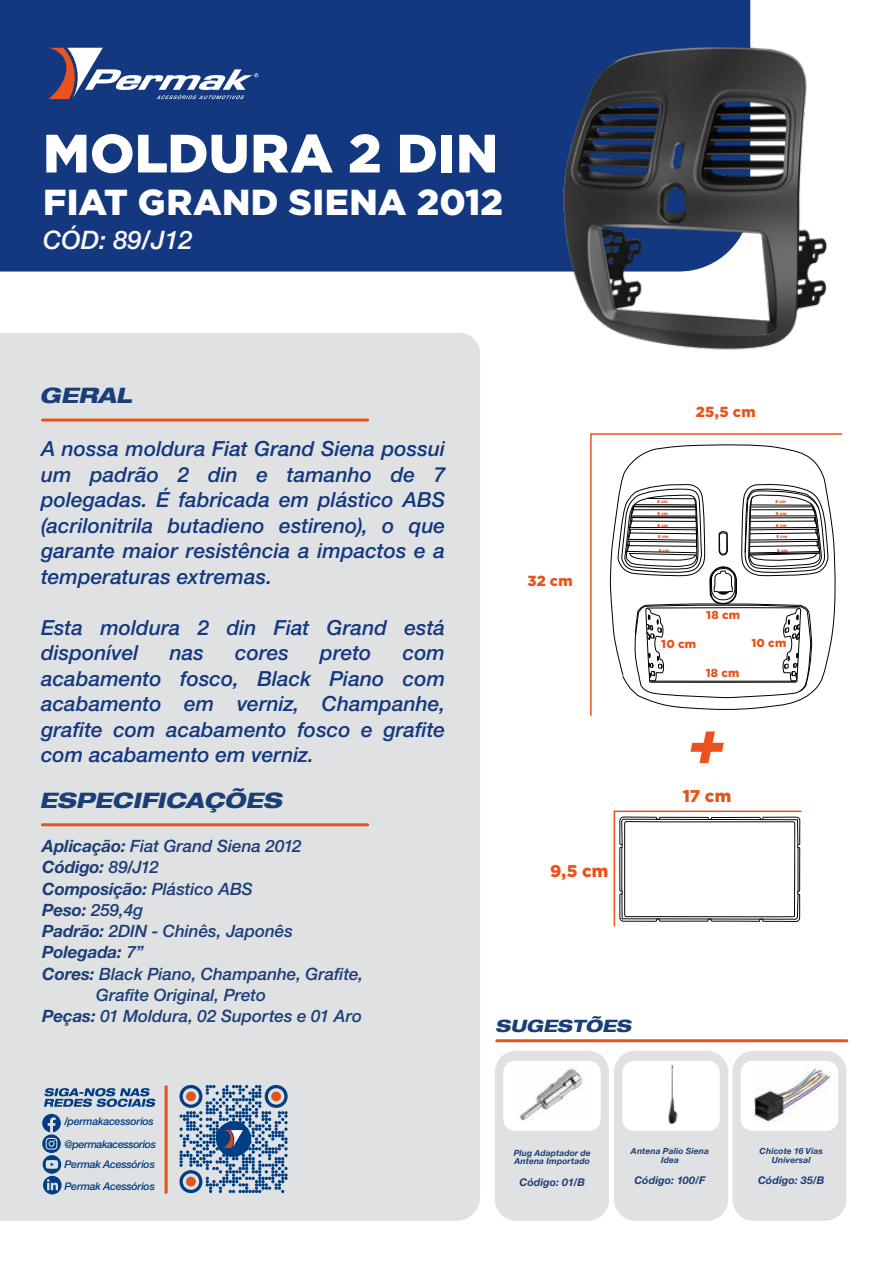
<style>
.page{position:relative;width:893px;height:1263px;background:#fff}
.page>*{position:absolute;margin:0;border:0;box-sizing:border-box;transform-origin:0 0}
.t1{font:900 53.85px "Gotham";color:#fff}
.t2{font:900 36.15px "Gotham";letter-spacing:.005em;color:#fff}
.t3{font:italic 500 25.5px "Helvetica Neue LT Pro";color:#f7f7f6}
.t4{font:italic 800 expanded 21.3px "Helvetica Neue LT Com";color:#1c3e77}
.t5{font:italic 500 20.85px/25.5px "Helvetica Neue LT Pro";color:#133880;text-align:justify}
.t6{font:italic 500 16.95px "Helvetica Neue LT Pro";color:#1c3e77}
.t7{font:italic 700 16.95px "Helvetica Neue LT Pro";letter-spacing:-.005em;color:#1c3e77}
.t8{font:italic 800 expanded 16.95px "Helvetica Neue LT Com";color:#1c3e77}
.t9{font:900 16.95px "Gotham";color:#e9531a}
.t10{font:900 14.55px "Gotham";letter-spacing:.015em;color:#e9531a}
.t11{font:900 11.55px "Gotham";letter-spacing:.02em;color:#e9531a}
.t12{font:italic 500 10.65px/22.2px "Helvetica Neue LT Pro";letter-spacing:-.025em;color:#023e84}
.t13{font:italic 700 10.65px "Helvetica Neue LT Pro";letter-spacing:.01em;color:#1c3e77}
.t14{font:italic 700 8.55px/8.6px "Helvetica Neue LT Pro";letter-spacing:.015em;color:#1c3e77;text-align:center}
.t15{font:900 4.2px "Gotham";letter-spacing:.03em;color:#e9531a}
.s1{font-weight:700}
.s2{font-weight:500}
</style>
<div class="page">
<div style="left:0;top:0;width:750px;height:272px;background:#133880"></div>
<svg style="left:48px;top:48px;width:210px;height:51px"></svg>
<div style="left:0;top:333px;width:480px;height:888px;background:#e0e1e2"></div>
<svg style="left:42px;top:1114px;width:20px;height:80px;background:#708eb2"></svg>
<svg style="left:44px;top:1088px;width:111px;height:19px;background:#7491b4"></svg>
<hr style="left:165px;top:1085px;width:3px;height:109px;background:#e9531d">
<svg style="left:173px;top:1078px;width:121px;height:122px;background:#a1b3c7"></svg>
<svg style="left:179px;top:1085px;width:23px;height:23px"></svg>
<svg style="left:265px;top:1085px;width:23px;height:23px"></svg>
<svg style="left:179px;top:1170px;width:23px;height:23px"></svg>
<div style="left:186px;top:1091px;width:10px;height:10px;background:#d95521;border-radius:50%"></div>
<div style="left:271px;top:1091px;width:10px;height:10px;background:#d95521;border-radius:50%"></div>
<div style="left:186px;top:1177px;width:10px;height:9px;background:#d95521;border-radius:50%"></div>
<div style="left:216px;top:1121px;width:35px;height:36px;background:#023e84;border-radius:50%"></div>
<svg style="left:224px;top:1130px;width:19px;height:18px"></svg>
<hr style="left:43px;top:823px;width:325px;height:3px;background:#e9531d">
<hr style="left:497px;top:1039px;width:350px;height:3px;background:#e9531d">
<hr style="left:43px;top:419px;width:325px;height:3px;background:#e9531d">
<div style="left:495px;top:1051px;width:114px;height:170px;background:#e0e1e2;border-radius:21px"></div>
<div style="left:614px;top:1051px;width:114px;height:170px;background:#e0e1e2;border-radius:21px"></div>
<div style="left:732px;top:1051px;width:114px;height:170px;background:#e0e1e2;border-radius:21px"></div>
<div style="left:503px;top:1061px;width:98px;height:70px;background:#fff;border-radius:12px"></div>
<div style="left:622px;top:1061px;width:98px;height:70px;background:#fff;border-radius:12px"></div>
<div style="left:741px;top:1061px;width:97px;height:70px;background:#fff;border-radius:12px"></div>
<svg style="left:590px;top:433px;width:253px;height:283px"></svg>
<svg style="left:613px;top:810px;width:189px;height:117px"></svg>
<svg style="left:690px;top:731px;width:34px;height:32px"></svg>
<img style="left:668px;top:1065px;width:10px;height:59px">
<img style="left:519px;top:1068px;width:65px;height:52px">
<img style="left:754px;top:1065px;width:76px;height:57px">
<img style="left:515px;top:32px;width:312px;height:318px">
<svg style="left:610px;top:444px;width:227px;height:267px"></svg>
<svg style="left:618px;top:483px;width:210px;height:215px"></svg>
<h1 class="t1" style="left:43px;top:122px;width:457px">MOLDURA 2 DIN</h1>
<h2 class="t2" style="left:43px;top:181px;width:461px">FIAT GRAND SIENA 2012</h2>
<p class="t3" style="left:43px;top:225px;width:151px">CÓD: 89/J12</p>
<p class="t4" style="left:40px;top:382px;width:94px">GERAL</p>
<p class="t5" style="left:41px;top:436px;width:406px">A nossa moldura Fiat Grand Siena possui um padrão 2 din e tamanho de 7 polegadas. É fabricada em plástico ABS (acrilonitrila butadieno estireno), o que garante maior resistência a impactos e a temperaturas extremas.</p>
<p class="t5" style="left:41px;top:614px;width:406px">Esta moldura 2 din Fiat Grand está disponível</p>
<p class="t5" style="left:170px;top:640px;width:36px">nas</p>
<p class="t5" style="left:235px;top:640px;width:55px">cores</p>
<p class="t5" style="left:320px;top:640px;width:53px">preto</p>
<p class="t5" style="left:41px;top:640px;width:406px;text-indent:362px">com acabamento fosco, Black Piano com acabamento em verniz, Champanhe, grafite com acabamento fosco e grafite com acabamento em verniz.</p>
<p class="t4" style="left:40px;top:787px;width:244px">ESPECIFICAÇÕES</p>
<p class="t6" style="left:42px;top:836px;width:261px"><span class="s1">Aplicação:</span> Fiat Grand Siena 2012</p>
<p class="t7" style="left:42px;top:857px;width:118px">Código: <span class="s2">89/J12</span></p>
<p class="t7" style="left:42px;top:878px;width:212px">Composição: <span class="s2">Plástico ABS</span></p>
<p class="t6" style="left:42px;top:900px;width:103px"><span class="s1">Peso:</span> 259,4g</p>
<p class="t6" style="left:42px;top:921px;width:252px"><span class="s1">Padrão:</span> 2DIN - Chinês, Japonês</p>
<p class="t7" style="left:42px;top:942px;width:103px">Polegada: <span class="s2">7”</span></p>
<p class="t6" style="left:42px;top:963px;width:323px"><span class="s1">Cores:</span> Black Piano, Champanhe, Grafite,</p>
<p class="t6" style="left:96px;top:985px;width:171px">Grafite Original, Preto</p>
<p class="t6" style="left:42px;top:1006px;width:321px"><span class="s1">Peças:</span> 01 Moldura, 02 Suportes e 01 Aro</p>
<p class="t12" style="left:65px;top:1110px;width:93px">/permakacessorios @permakacessorios</p>
<p class="t12" style="left:65px;top:1153px;width:92px">Permak Acessórios<br>Permak Acessórios</p>
<p class="t10" style="left:527px;top:572px;width:47px">32 cm</p>
<p class="t9" style="left:550px;top:861px;width:60px">9,5 cm</p>
<p class="t10" style="left:696px;top:404px;width:61px">25,5 cm</p>
<p class="t15" style="left:657px;top:499px;width:12px">8 cm</p>
<p class="t15" style="left:657px;top:511px;width:12px">8 cm</p>
<p class="t15" style="left:657px;top:523px;width:12px">8 cm</p>
<p class="t15" style="left:658px;top:534px;width:12px">8 cm</p>
<p class="t15" style="left:659px;top:548px;width:12px">8 cm</p>
<p class="t11" style="left:706px;top:609px;width:35px">18 cm</p>
<p class="t15" style="left:776px;top:499px;width:12px">8 cm</p>
<p class="t15" style="left:776px;top:511px;width:12px">8 cm</p>
<p class="t15" style="left:776px;top:523px;width:12px">8 cm</p>
<p class="t15" style="left:777px;top:534px;width:12px">8 cm</p>
<p class="t15" style="left:777px;top:548px;width:12px">8 cm</p>
<p class="t11" style="left:661px;top:637px;width:36px">10 cm</p>
<p class="t11" style="left:706px;top:666px;width:35px">18 cm</p>
<p class="t11" style="left:751px;top:636px;width:36px">10 cm</p>
<p class="t9" style="left:683px;top:786px;width:50px">17 cm</p>
<p class="t8" style="left:495px;top:1015px;width:137px">SUGESTÕES</p>
<p class="t14" style="left:514px;top:1148px;width:78px;text-align:left">Plug Adaptador de<br>Antena Importado</p>
<p class="t13" style="left:519px;top:1175px;width:67px">Código: 01/B</p>
<p class="t14" style="left:631px;top:1147px;width:79px">Antena Palio Siena<br>Idea</p>
<p class="t13" style="left:634px;top:1174px;width:73px">Código: 100/F</p>
<p class="t14" style="left:760px;top:1147px;width:65px">Chicote 16 Vias<br>Universal</p>
<p class="t13" style="left:758px;top:1174px;width:68px">Código: 35/B</p>
</div>
